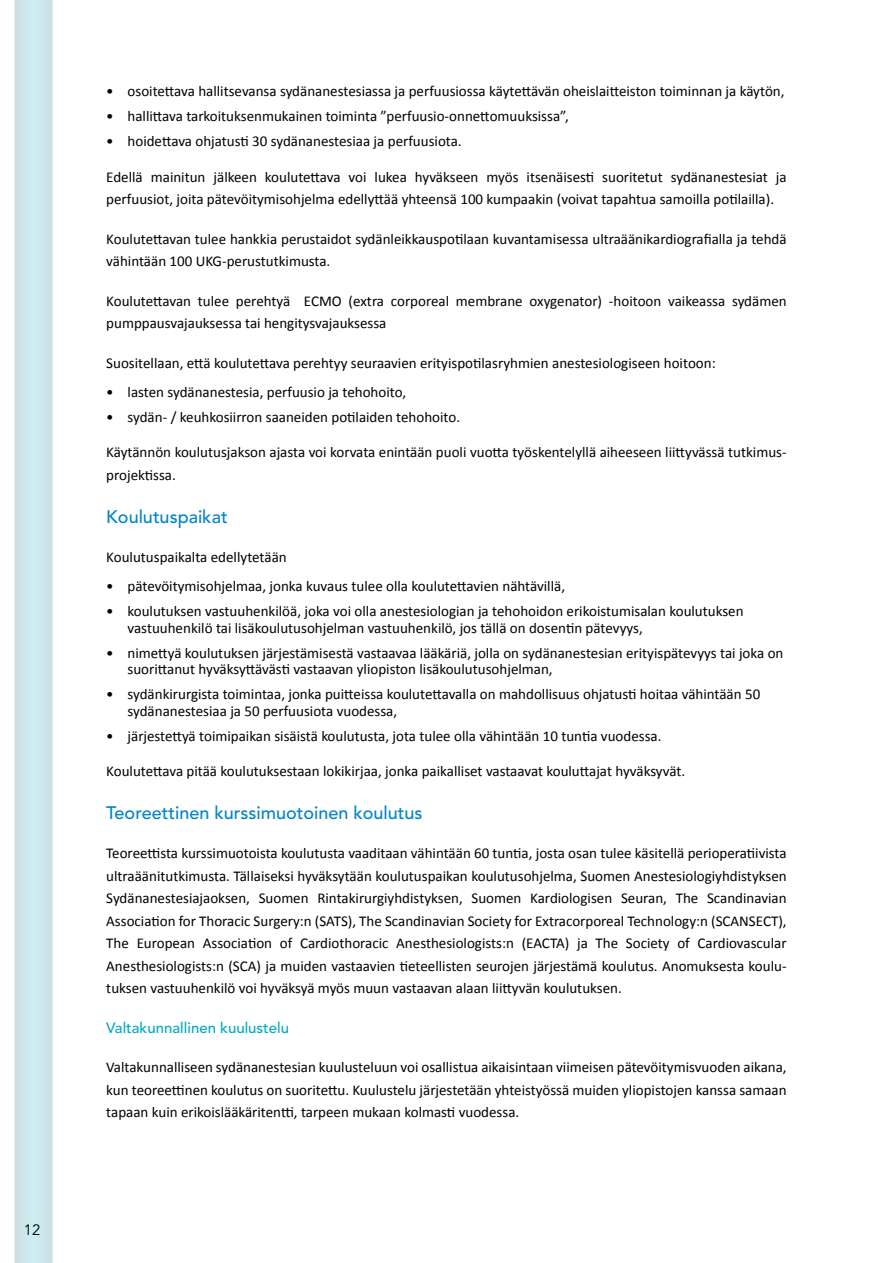
<style>
.page{position:relative;width:893px;height:1263px;background:#fff}
.page>*{position:absolute;margin:0;border:0;box-sizing:border-box;transform-origin:0 0}
.t1{font:500 18px "Avenir LT Std";color:#0084c8}
.t2{font:15px/22.5px "Calibri";color:#000}
.t3{font:500 15px "Avenir LT Std";color:#00a9c5}
.t4{font:15px "Avenir LT Std";color:#000}
</style>
<div class="page">
<div style="left:13px;top:0;width:40px;height:1263px;background:#cde7ec"></div>
<p class="t4" style="left:24px;top:1221px;width:18px">12</p>
<p class="t2" style="left:106px;top:80px;width:680px">• osoitettava hallitsevansa sydänanestesiassa ja perfuusiossa käytettävän oheislaitteiston toiminnan ja käytön,</p>
<p class="t2" style="left:106px;top:105px;width:464px">• hallittava tarkoituksenmukainen toiminta ”perfuusio-onnettomuuksissa”,</p>
<p class="t2" style="left:106px;top:130px;width:357px">• hoidettava ohjatusti 30 sydänanestesiaa ja perfuusiota.</p>
<p class="t2" style="left:106px;top:165px;width:682px">Edellä mainitun jälkeen koulutettava voi lukea hyväkseen myös itsenäisesti suoritetut sydänanestesiat ja perfuusiot, joita pätevöitymisohjelma edellyttää yhteensä 100 kumpaakin (voivat tapahtua samoilla potilailla).</p>
<p class="t2" style="left:106px;top:227px;width:682px">Koulutettavan tulee hankkia perustaidot sydänleikkauspotilaan kuvantamisessa ultraäänikardiografialla ja tehdä vähintään 100 UKG-perustutkimusta.</p>
<p class="t2" style="left:106px;top:289px;width:682px">Koulutettavan tulee perehtyä ECMO (extra corporeal membrane oxygenator) -hoitoon vaikeassa sydämen pumppausvajauksessa tai hengitysvajauksessa</p>
<p class="t2" style="left:106px;top:351px;width:611px">Suositellaan, että koulutettava perehtyy seuraavien erityispotilasryhmien anestesiologiseen hoitoon:</p>
<p class="t2" style="left:106px;top:381px;width:301px">• lasten sydänanestesia, perfuusio ja tehohoito,</p>
<p class="t2" style="left:106px;top:406px;width:355px">• sydän- / keuhkosiirron saaneiden potilaiden tehohoito.</p>
<p class="t2" style="left:106px;top:441px;width:682px">Käytännön koulutusjakson ajasta voi korvata enintään puoli vuotta työskentelyllä aiheeseen liittyvässä tutkimus&shy;projektissa.</p>
<p class="t1" style="left:106px;top:506px;width:123px">Koulutuspaikat</p>
<p class="t2" style="left:106px;top:546px;width:182px">Koulutuspaikalta edellytetään</p>
<p class="t2" style="left:106px;top:575px;width:460px">• pätevöitymisohjelmaa, jonka kuvaus tulee olla koulutettavien nähtävillä,</p>
<p class="t2" style="left:128px;top:603px;width:618px;line-height:16.5px;text-indent:-21px">• koulutuksen vastuuhenkilöä, joka voi olla anestesiologian ja tehohoidon erikoistumisalan koulutuksen vastuuhenkilö tai lisäkoulutusohjelman vastuuhenkilö, jos tällä on dosentin pätevyys,</p>
<p class="t2" style="left:128px;top:645px;width:657px;line-height:16.5px;text-indent:-21px">• nimettyä koulutuksen järjestämisestä vastaavaa lääkäriä, jolla on sydänanestesian erityispätevyys tai joka on suorittanut hyväksyttävästi vastaavan yliopiston lisäkoulutusohjelman,</p>
<p class="t2" style="left:128px;top:686px;width:634px;line-height:16.5px;text-indent:-21px">• sydänkirurgista toimintaa, jonka puitteissa koulutettavalla on mahdollisuus ohjatusti hoitaa vähintään 50 sydänanestesiaa ja 50 perfuusiota vuodessa,</p>
<p class="t2" style="left:106px;top:725px;width:557px">• järjestettyä toimipaikan sisäistä koulutusta, jota tulee olla vähintään 10 tuntia vuodessa.</p>
<p class="t2" style="left:106px;top:760px;width:580px">Koulutettava pitää koulutuksestaan lokikirjaa, jonka paikalliset vastaavat kouluttajat hyväksyvät.</p>
<p class="t1" style="left:106px;top:802px;width:318px">Teoreettinen kurssimuotoinen koulutus</p>
<p class="t2" style="left:106px;top:842px;width:682px;text-align:justify">Teoreettista kurssimuotoista koulutusta vaaditaan vähintään 60 tuntia, josta osan tulee käsitellä perioperatiivista ultraäänitutkimusta. Tällaiseksi hyväksytään koulutuspaikan koulutusohjelma, Suomen Anestesiologiyhdistyksen Sydänanestesiajaoksen, Suomen Rintakirurgiyhdistyksen, Suomen Kardiologisen Seuran, The Scandinavian Association for Thoracic Surgery:n (SATS), The Scandinavian Society for Extracorporeal Technology:n (SCANSECT), The European Association of Cardiothoracic Anesthesiologists:n (EACTA) ja The Society of Cardiovascular Anesthesiologists:n (SCA) ja muiden vastaavien tieteellisten seurojen järjestämä koulutus. Anomuksesta koulu&shy;tuksen vastuuhenkilö voi hyväksyä myös muun vastaavan alaan liittyvän koulutuksen.</p>
<p class="t3" style="left:106px;top:1019px;width:184px">Valtakunnallinen kuulustelu</p>
<p class="t2" style="left:106px;top:1056px;width:682px;text-align:justify">Valtakunnalliseen sydänanestesian kuulusteluun voi osallistua aikaisintaan viimeisen pätevöitymisvuoden aikana, kun teoreettinen koulutus on suoritettu. Kuulustelu järjestetään yhteistyössä muiden yliopistojen kanssa samaan tapaan kuin erikoislääkäritentti, tarpeen mukaan kolmasti vuodessa.</p>
</div>
